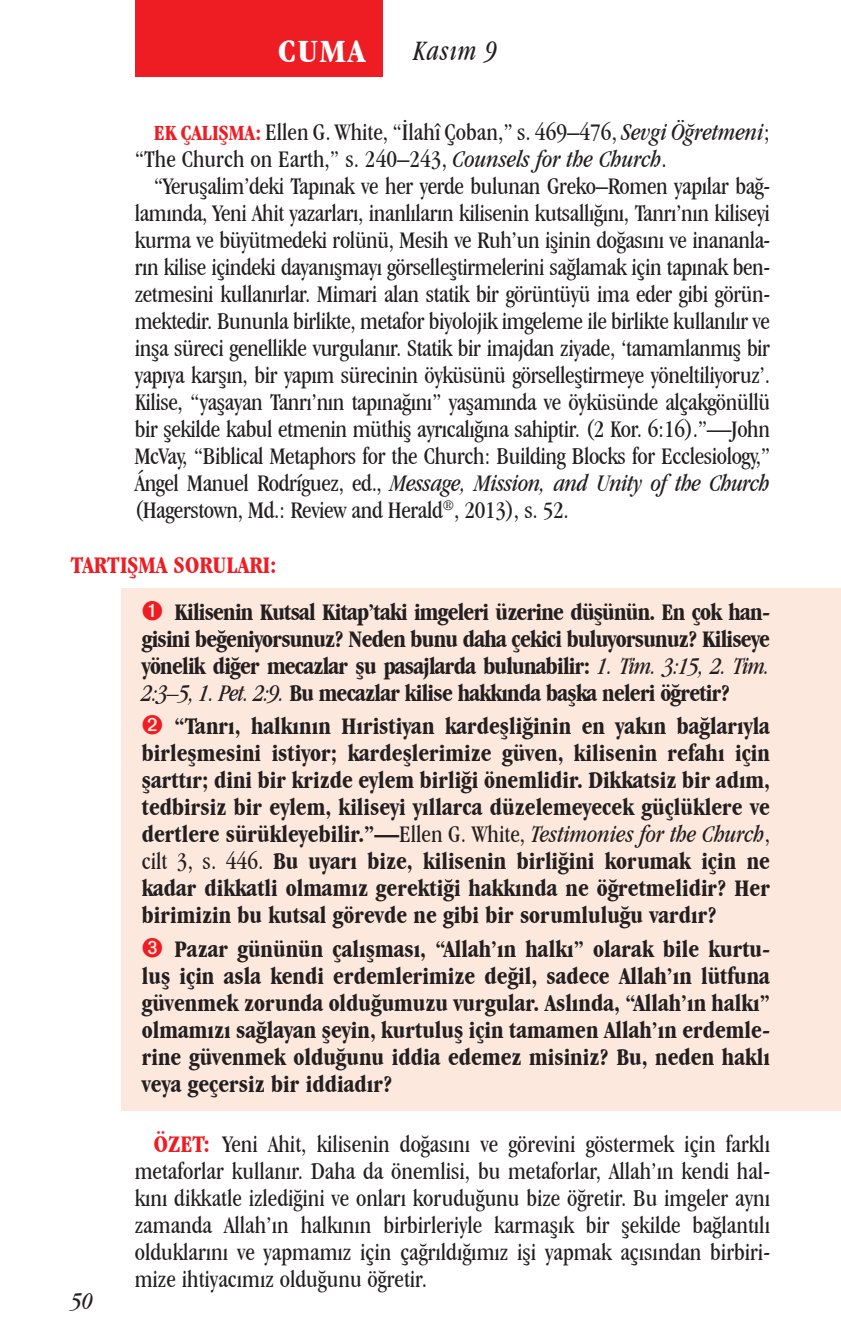
<style>
.page{position:relative;width:841px;height:1337px;background:#fff}
.page>*{position:absolute;margin:0;border:0;box-sizing:border-box;transform-origin:0 0}
.t1{font:700 condensed 33.75px "Garamond IT Cby BT";color:#fff;scale:1.1 1}
.t2{font:italic condensed 29.25px "Garamond IT Cby BT";letter-spacing:.045em;color:#231f20;scale:.9 1}
.t3{font:condensed 24.75px/27px "Garamond IT Cby BT";color:#231f20;text-align:justify}
.t4{font:700 condensed 24.75px/27px "Garamond IT Cby BT";color:#231f20;text-align:justify}
.t5{font:700 condensed 24.75px "Garamond IT Cby BT";color:#ee1d23}
.t6{font:italic condensed 24.75px "Garamond IT Cby BT";color:#231f20}
.s1{font-weight:700;font-size:22.5px;color:#ee1d23}
.s2{font-style:italic}
.s3{font-weight:400;font-style:italic}
.s4{font-weight:400}
.s5{font-weight:700;color:#ee1d23}
</style>
<div class="page">
<div style="left:135px;top:0;width:247px;height:76px;background:#ee1d23"></div>
<div style="left:121px;top:588px;width:719px;height:522px;background:#fde8dd"></div>
<h1 class="t1" style="left:278px;top:31px;width:80px">CUMA</h1>
<p class="t2" style="left:413px;top:33px;width:94px">Kasım 9</p>
<p class="t3" style="left:135px;top:119px;width:636px;text-indent:19px"><span class="s1">EK ÇALIŞMA:</span> Ellen G. White, “İlahî Çoban,” s. 469–476, <span class="s2">Sevgi Öğretmeni</span>; “The Church on Earth,” s. 240–243, <span class="s2">Counsels for the Church</span>.</p>
<p class="t3" style="left:135px;top:173px;width:637px;text-indent:19px">“Yeruşalim’deki Tapınak ve her yerde bulunan Greko–Romen yapılar bağ&shy;lamında, Yeni Ahit yazarları, inanlıların kilisenin kutsallığını, Tanrı’nın kiliseyi kurma ve büyütmedeki rolünü, Mesih ve Ruh’un işinin doğasını ve inananla&shy;rın kilise içindeki dayanışmayı görselleştirmelerini sağlamak için tapınak ben&shy;zetmesini kullanırlar. Mimari alan statik bir görüntüyü ima eder gibi görün&shy;mektedir. Bununla birlikte, metafor biyolojik imgeleme ile birlikte kullanılır ve inşa süreci genellikle vurgulanır. Statik bir imajdan ziyade, ‘tamamlanmış bir yapıya karşın, bir yapım sürecinin öyküsünü görselleştirmeye yöneltiliyoruz’.<br>Kilise, “yaşayan Tanrı’nın tapınağını” yaşamında ve öyküsünde alçakgönüllü bir şekilde kabul etmenin müthiş ayrıcalığına sahiptir. (2 Kor. 6:16).”—John McVay, “Biblical Metaphors for the Church: Building Blocks for Ecclesiology,” Ángel Manuel Rodríguez, ed., <span class="s2">Message, Mission, and Unity of the Church </span>(Hagerstown, Md.: Review and Herald<sup>®</sup>, 2013), s. 52.</p>
<p class="t5" style="left:71px;top:550px;width:207px">TARTIŞMA SORULARI:</p>
<p class="t4" style="left:142px;top:598px;width:629px;text-indent:33px">Kilisenin Kutsal Kitap’taki imgeleri üzerine düşünün. En çok han&shy;gisini beğeniyorsunuz? Neden bunu daha çekici buluyorsunuz? Kiliseye yönelik diğer mecazlar şu pasajlarda bulunabilir: <span class="s3">1. Tim. 3:15, 2. Tim.<br>2:3–5, 1. Pet. 2:9.</span> Bu mecazlar kilise hakkında başka neleri öğretir?</p>
<p class="t4" style="left:142px;top:712px;width:629px;text-indent:33px">“Tanrı, halkının Hıristiyan kardeşliğinin en yakın bağlarıyla birleşmesini istiyor; kardeşlerimize güven, kilisenin refahı için şarttır; dini bir krizde eylem birliği önemlidir. Dikkatsiz bir adım, tedbirsiz bir eylem, kiliseyi yıllarca düzelemeyecek güçlüklere ve dertlere sürükleyebilir.”—<span class="s4">Ellen G. White,</span> <span class="s3">Testimonies for the Church</span><span class="s4">, cilt 3, s. 446.</span> Bu uyarı bize, kilisenin birliğini korumak için ne kadar dikkatli olmamız gerektiği hakkında ne öğretmelidir? Her birimizin bu kutsal görevde ne gibi bir sorumluluğu vardır?</p>
<p class="t4" style="left:142px;top:934px;width:629px;text-indent:33px">Pazar gününün çalışması, “Allah’ın halkı” olarak bile kurtu&shy;luş için asla kendi erdemlerimize değil, sadece Allah’ın lütfuna güvenmek zorunda olduğumuzu vurgular. Aslında, “Allah’ın halkı” olmamızı sağlayan şeyin, kurtuluş için tamamen Allah’ın erdemle&shy;rine güvenmek olduğunu iddia edemez misiniz? Bu, neden haklı veya geçersiz bir iddiadır?</p>
<p class="t3" style="left:135px;top:1130px;width:636px;text-indent:19px"><span class="s5">ÖZET:</span> Yeni Ahit, kilisenin doğasını ve görevini göstermek için farklı metaforlar kullanır. Daha da önemlisi, bu metaforlar, Allah’ın kendi hal&shy;kını dikkatle izlediğini ve onları koruduğunu bize öğretir. Bu imgeler aynı zamanda Allah’ın halkının birbirleriyle karmaşık bir şekilde bağlantılı olduklarını ve yapmamız için çağrıldığımız işi yapmak açısından birbiri&shy;mize ihtiyacımız olduğunu öğretir.</p>
<p class="t6" style="left:71px;top:1286px;width:23px">50</p>
</div>
